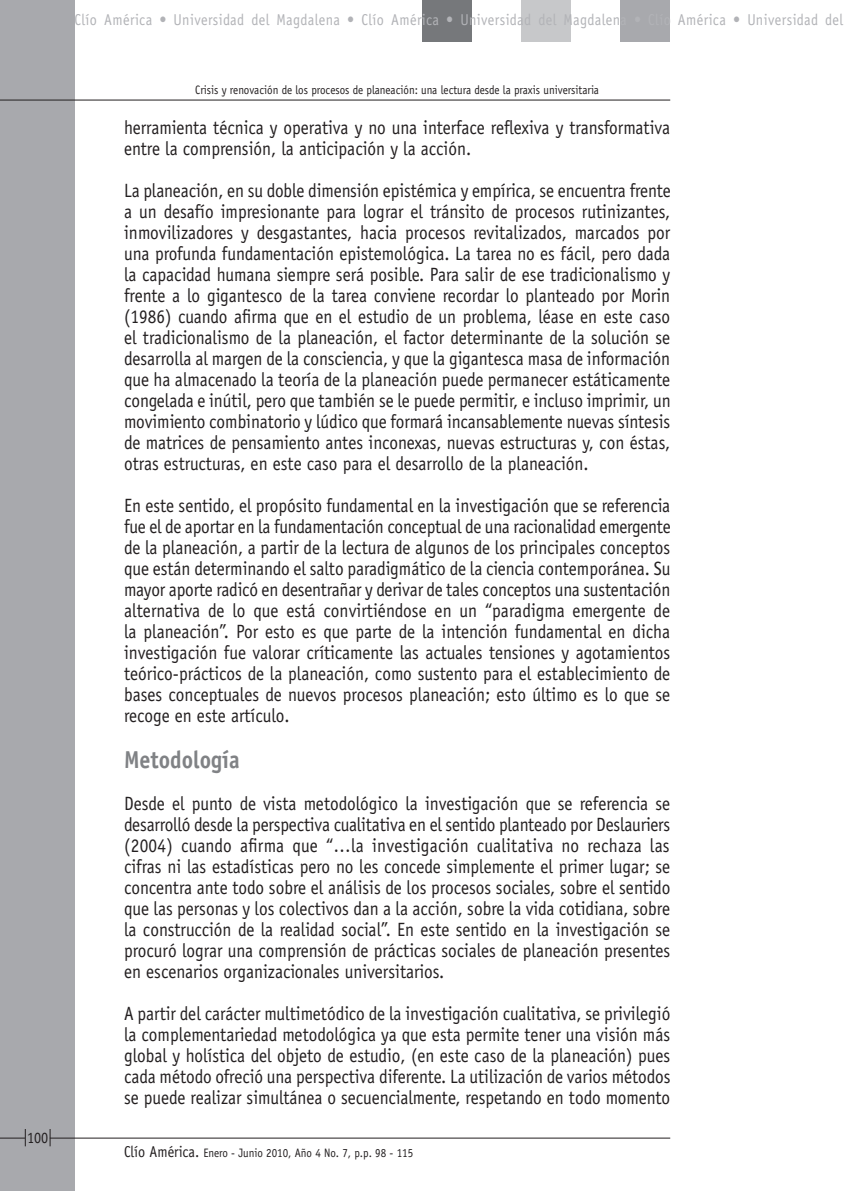
<style>
.page{position:relative;width:844px;height:1191px;background:#fff}
.page>*{position:absolute;margin:0;border:0;box-sizing:border-box;transform-origin:0 0}
.Sub_título_1{font:700 24.5px "Officina Sans";color:#808285;scale:.9 1}
.C__de_texto{font:19.25px/21px "Officina Sans";color:#231f20;text-align:justify;scale:.9 1}
.t1{font:15.75px "Officina Sans";letter-spacing:.03em;color:#b2b3b7;scale:.9 1}
.t2{font:15.75px "Officina Sans";color:#231f20;scale:.9 1}
.t3{font:12.25px "Officina Sans";color:#231f20;scale:.9 1}
.s1{font-size:15.75px}
</style>
<div class="page">
<div style="left:0;top:0;width:74px;height:1191px;background:#a8a9ad"></div>
<hr style="left:50px;top:1137px;width:620px;height:1px;background:#231f20">
<div style="left:422px;top:0;width:49px;height:41px;background:#76787b"></div>
<div style="left:620px;top:0;width:50px;height:41px;background:#a8a9ad"></div>
<div style="left:521px;top:0;width:49px;height:41px;background:#c7c8ca"></div>
<svg style="left:50px;top:1129px;width:1px;height:17px"></svg>
<svg style="left:0;top:1129px;width:26px;height:17px"></svg>
<hr style="left:0;top:100px;width:670px;height:1px;background:#231f20">
<p class="t2" style="left:27px;top:1128px;width:25px">100</p>
<p class="t1" style="left:74px;top:11px;width:855px">Clío América • Universidad del Magdalena • Clío América • Universidad del Magdalena • Clío América • Universidad del</p>
<p class="t3" style="left:195px;top:82px;width:450px">Crisis y renovación de los procesos de planeación: una lectura desde la praxis universitaria</p>
<p class="C__de_texto" style="left:124px;top:117px;width:608px">herramienta técnica y operativa y no una interface reflexiva y transformativa entre la comprensión, la anticipación y la acción.</p>
<p class="C__de_texto" style="left:124px;top:180px;width:608px">La planeación, en su doble dimensión epistémica y empírica, se encuentra frente a un desafío impresionante para lograr el tránsito de procesos rutinizantes, inmovilizadores y desgastantes, hacia procesos revitalizados, marcados por una profunda fundamentación epistemológica. La tarea no es fácil, pero dada la capacidad humana siempre será posible. Para salir de ese tradicionalismo y frente a lo gigantesco de la tarea conviene recordar lo planteado por Morin (1986) cuando afirma que en el estudio de un problema, léase en este caso el tradicionalismo de la planeación, el factor determinante de la solución se desarrolla al margen de la consciencia, y que la gigantesca masa de información que ha almacenado la teoría de la planeación puede permanecer estáticamente congelada e inútil, pero que también se le puede permitir, e incluso imprimir, un movimiento combinatorio y lúdico que formará incansablemente nuevas síntesis de matrices de pensamiento antes inconexas, nuevas estructuras y, con éstas, otras estructuras, en este caso para el desarrollo de la planeación.</p>
<p class="C__de_texto" style="left:124px;top:495px;width:608px">En este sentido, el propósito fundamental en la investigación que se referencia fue el de aportar en la fundamentación conceptual de una racionalidad emergente de la planeación, a partir de la lectura de algunos de los principales conceptos que están determinando el salto paradigmático de la ciencia contemporánea. Su mayor aporte radicó en desentrañar y derivar de tales conceptos una sustentación alternativa de lo que está convirtiéndose en un “paradigma emergente de la planeación”. Por esto es que parte de la intención fundamental en dicha investigación fue valorar críticamente las actuales tensiones y agotamientos teórico-prácticos de la planeación, como sustento para el establecimiento de bases conceptuales de nuevos procesos planeación; esto último es lo que se recoge en este artículo.</p>
<p class="Sub_título_1" style="left:124px;top:744px;width:130px">Metodología</p>
<p class="C__de_texto" style="left:124px;top:793px;width:608px">Desde el punto de vista metodológico la investigación que se referencia se desarrolló desde la perspectiva cualitativa en el sentido planteado por Deslauriers (2004) cuando afirma que “…la investigación cualitativa no rechaza las cifras ni las estadísticas pero no les concede simplemente el primer lugar; se concentra ante todo sobre el análisis de los procesos sociales, sobre el sentido que las personas y los colectivos dan a la acción, sobre la vida cotidiana, sobre la construcción de la realidad social”. En este sentido en la investigación se procuró lograr una comprensión de prácticas sociales de planeación presentes en escenarios organizacionales universitarios.</p>
<p class="C__de_texto" style="left:124px;top:1003px;width:608px">A partir del carácter multimetódico de la investigación cualitativa, se privilegió la complementariedad metodológica ya que esta permite tener una visión más global y holística del objeto de estudio, (en este caso de la planeación) pues cada método ofreció una perspectiva diferente. La utilización de varios métodos se puede realizar simultánea o secuencialmente, respetando en todo momento</p>
<p class="t3" style="left:124px;top:1145px;width:323px"><span class="s1">Clío América.</span> Enero - Junio 2010, Año 4 No. 7, p.p. 98 - 115</p>
</div>
